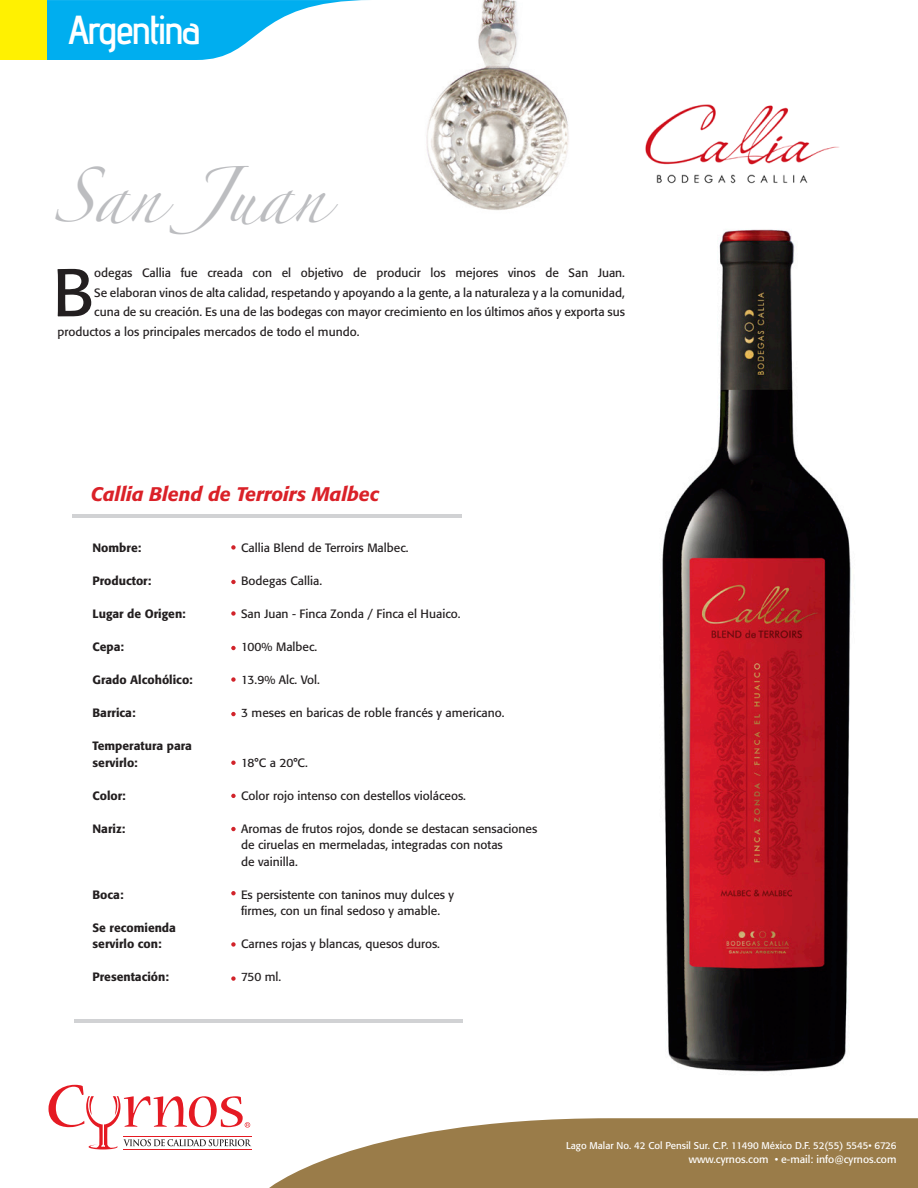
<style>
.page{position:relative;width:918px;height:1188px;background:#fff}
.page>*{position:absolute;margin:0;border:0;box-sizing:border-box;transform-origin:0 0}
.t1{font:66.75px "Formata";color:#231f20}
.t2{font:49.5px "Zapfino";color:#bcbdc0}
.t3{font:40.5px "advent Bd 2";letter-spacing:-.055em;color:#fff}
.t4{font:italic 500 19.5px "Formata";color:#da2128}
.t5{font:12px/16.5px "Formata";color:#231f20}
.t6{font:500 12px/16.5px "Formata";color:#231f20}
.t7{font:10.5px "Formata";color:#fff}
.t8{font:9.75px "Formata";color:#fff}
</style>
<div class="page">
<svg style="left:269px;top:1118px;width:649px;height:70px;fill:#9a7c49"></svg>
<svg style="left:49px;top:1085px;width:202px;height:65px"></svg>
<img style="left:426px;top:0;width:143px;height:211px">
<svg style="left:46px;top:0;width:322px;height:60px"></svg>
<div style="left:0;top:0;width:46px;height:60px;background:#fff101"></div>
<svg style="left:231px;top:545px;width:5px;height:5px"></svg>
<svg style="left:231px;top:580px;width:5px;height:4px"></svg>
<svg style="left:231px;top:611px;width:5px;height:5px"></svg>
<svg style="left:231px;top:646px;width:5px;height:4px"></svg>
<svg style="left:231px;top:677px;width:5px;height:5px"></svg>
<svg style="left:231px;top:712px;width:5px;height:4px"></svg>
<svg style="left:231px;top:761px;width:5px;height:4px"></svg>
<svg style="left:231px;top:794px;width:5px;height:4px"></svg>
<svg style="left:231px;top:827px;width:5px;height:4px"></svg>
<svg style="left:231px;top:891px;width:5px;height:4px"></svg>
<svg style="left:231px;top:942px;width:5px;height:5px"></svg>
<svg style="left:231px;top:976px;width:5px;height:5px"></svg>
<hr style="left:74px;top:1019px;width:388px;height:4px;background:#d1d2d4">
<hr style="left:72px;top:514px;width:390px;height:4px;background:#d1d2d4">
<img style="left:645px;top:104px;width:194px;height:80px">
<img style="left:662px;top:229px;width:189px;height:843px">
<p class="t3" style="left:68px;top:5px;width:135px">Argentina</p>
<p class="t2" style="left:53px;top:175px;width:274px">San Juan</p>
<p class="t1" style="left:53px;top:252px;width:43px">B</p>
<p class="t5" style="left:94px;top:265px;width:532px">odegas Callia fue creada con el objetivo de producir los mejores vinos de San Juan.</p>
<p class="t5" style="left:94px;top:284px;width:532px">Se elaboran vinos de alta calidad, respetando y apoyando a la gente, a la naturaleza y a la comunidad,</p>
<p class="t5" style="left:94px;top:304px;width:532px">cuna de su creación. Es una de las bodegas con mayor crecimiento en los últimos años y exporta sus</p>
<p class="t5" style="left:58px;top:323px;width:303px">productos a los principales mercados de todo el mundo.</p>
<p class="t4" style="left:91px;top:482px;width:290px">Callia Blend de Terroirs Malbec</p>
<p class="t6" style="left:93px;top:540px;width:50px">Nombre:</p>
<p class="t6" style="left:93px;top:573px;width:60px">Productor:</p>
<p class="t6" style="left:93px;top:606px;width:95px">Lugar de Origen:</p>
<p class="t6" style="left:93px;top:639px;width:33px">Cepa:</p>
<p class="t6" style="left:93px;top:672px;width:102px">Grado Alcohólico:</p>
<p class="t6" style="left:93px;top:705px;width:44px">Barrica:</p>
<p class="t6" style="left:93px;top:738px;width:101px">Temperatura para servirlo:</p>
<p class="t6" style="left:93px;top:787px;width:35px">Color:</p>
<p class="t6" style="left:93px;top:820px;width:34px">Nariz:</p>
<p class="t6" style="left:93px;top:886px;width:32px">Boca:</p>
<p class="t6" style="left:93px;top:919px;width:85px">Se recomienda servirlo con:</p>
<p class="t6" style="left:93px;top:969px;width:78px">Presentación:</p>
<p class="t5" style="left:241px;top:540px;width:169px">Callia Blend de Terroirs Malbec.</p>
<p class="t5" style="left:241px;top:573px;width:82px">Bodegas Callia.</p>
<p class="t5" style="left:241px;top:606px;width:221px">San Juan - Finca Zonda / Finca el Huaico.</p>
<p class="t5" style="left:241px;top:639px;width:78px">100% Malbec.</p>
<p class="t5" style="left:241px;top:672px;width:80px">13.9% Alc. Vol.</p>
<p class="t5" style="left:241px;top:705px;width:265px">3 meses en baricas de roble francés y americano.</p>
<p class="t5" style="left:241px;top:754px;width:68px">18°C a 20°C.</p>
<p class="t5" style="left:241px;top:787px;width:226px">Color rojo intenso con destellos violáceos.</p>
<p class="t5" style="left:241px;top:820px;width:298px">Aromas de frutos rojos, donde se destacan sensaciones de ciruelas en mermeladas, integradas con notas</p>
<p class="t5" style="left:241px;top:853px;width:58px">de vainilla.</p>
<p class="t5" style="left:241px;top:886px;width:214px">Es persistente con taninos muy dulces y</p>
<p class="t5" style="left:241px;top:903px;width:200px">firmes, con un final sedoso y amable.</p>
<p class="t5" style="left:241px;top:936px;width:200px">Carnes rojas y blancas, quesos duros.</p>
<p class="t5" style="left:241px;top:969px;width:42px">750 ml.</p>
<p class="t8" style="left:566px;top:1139px;width:332px">Lago Malar No. 42 Col Pensil Sur. C.P. 11490 México D.F. 52(55) 5545• 6726</p>
<p class="t7" style="left:689px;top:1153px;width:209px">www.cyrnos.com • e-mail: info@cyrnos.com</p>
</div>
